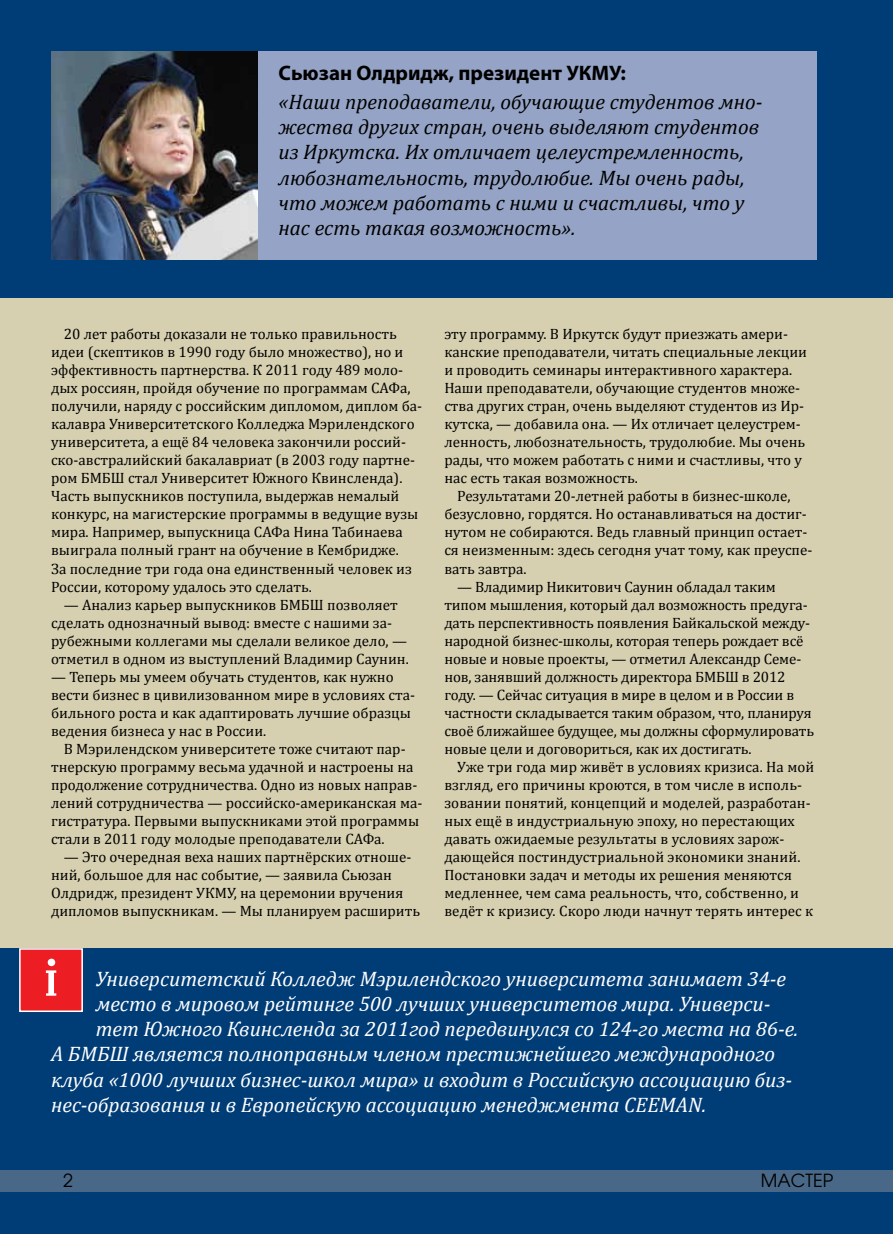
<style>
.page{position:relative;width:893px;height:1234px;background:#fff}
.page>*{position:absolute;margin:0;border:0;box-sizing:border-box;transform-origin:0 0}
.t1{font:54px "Bruskovaya";color:#fff}
.t2{font:italic 21px "Cambria";color:#fff}
.t3{font:italic 21px/25.2px "Cambria";color:#000}
.t4{font:700 21px "Myriad Pro";color:#000}
.t5{font:18px "Avant Garde";color:#000}
.t6{font:15px/18px "Cambria";color:#000}
</style>
<div class="page">
<div style="left:0;top:0;width:893px;height:1233px;background:#d6d0b0"></div>
<div style="left:0;top:0;width:893px;height:298px;background:#003d77"></div>
<div style="left:51px;top:51px;width:765px;height:208px;background:#95a4c6"></div>
<div style="left:0;top:947px;width:893px;height:286px;background:#003d77"></div>
<div style="left:20px;top:948px;width:62px;height:63px;background:#ed1d24"></div>
<div style="left:19px;top:947px;width:64px;height:64px;border:2px solid #fff"></div>
<img style="left:51px;top:51px;width:206px;height:208px">
<div style="left:0;top:1169px;width:893px;height:22px;background:#496887"></div>
<h2 class="t4" style="left:279px;top:59px;width:349px">Сьюзан Олдридж, президент УКМУ:</h2>
<p class="t3" style="left:279px;top:88px;width:486px">«Наши преподаватели, обучающие студентов мно&shy;жества других стран, очень выделяют студентов из Иркутска. Их отличает целеустремленность, любознательность, трудолюбие. Мы очень рады, что можем работать с ними и счастливы, что у нас есть такая возможность».</p>
<p class="t6" style="left:51px;top:325px;width:373px;text-indent:13px">20 лет работы доказали не только правильность идеи (скептиков в 1990 году было множество), но и эффективность партнерства. К 2011 году 489 моло&shy;дых россиян, пройдя обучение по программам САФа, получили, наряду с российским дипломом, диплом ба&shy;калавра Университетского Колледжа Мэрилендского университета, а ещё 84 человека закончили россий&shy;ско-австралийский бакалавриат (в 2003 году партне&shy;ром БМБШ стал Университет Южного Квинсленда).<br>Часть выпускников поступила, выдержав немалый конкурс, на магистерские программы в ведущие вузы мира. Например, выпускница САФа Нина Табинаева выиграла полный грант на обучение в Кембридже.<br>За последние три года она единственный человек из России, которому удалось это сделать.</p>
<p class="t6" style="left:51px;top:595px;width:359px;text-indent:13px">— Анализ карьер выпускников БМБШ позволяет сделать однозначный вывод: вместе с нашими за&shy;рубежными коллегами мы сделали великое дело, — отметил в одном из выступлений Владимир Саунин.</p>
<p class="t6" style="left:51px;top:667px;width:366px">— Теперь мы умеем обучать студентов, как нужно вести бизнес в цивилизованном мире в условиях ста&shy;бильного роста и как адаптировать лучшие образцы ведения бизнеса у нас в России.</p>
<p class="t6" style="left:51px;top:739px;width:373px;text-indent:13px">В Мэрилендском университете тоже считают пар&shy;тнерскую программу весьма удачной и настроены на продолжение сотрудничества. Одно из новых направ&shy;лений сотрудничества — российско-американская ма&shy;гистратура. Первыми выпускниками этой программы стали в 2011 году молодые преподаватели САФа.</p>
<p class="t6" style="left:51px;top:847px;width:371px;text-indent:13px">— Это очередная веха наших партнёрских отноше&shy;ний, большое для нас событие, — заявила Сьюзан Олдридж, президент УКМУ, на церемонии вручения дипломов выпускникам. — Мы планируем расширить</p>
<p class="t6" style="left:444px;top:325px;width:364px">эту программу. В Иркутск будут приезжать амери&shy;канские преподаватели, читать специальные лекции и проводить семинары интерактивного характера.<br>Наши преподаватели, обучающие студентов множе&shy;ства других стран, очень выделяют студентов из Ир&shy;кутска, — добавила она. — Их отличает целеустрем&shy;ленность, любознательность, трудолюбие. Мы очень рады, что можем работать с ними и счастливы, что у нас есть такая возможность.</p>
<p class="t6" style="left:444px;top:487px;width:370px;text-indent:13px">Результатами 20-летней работы в бизнес-школе, безусловно, гордятся. Но останавливаться на достиг&shy;нутом не собираются. Ведь главный принцип остает&shy;ся неизменным: здесь сегодня учат тому, как преуспе&shy;вать завтра.</p>
<p class="t6" style="left:444px;top:577px;width:371px;text-indent:13px">— Владимир Никитович Саунин обладал таким типом мышления, который дал возможность предуга&shy;дать перспективность появления Байкальской между&shy;народной бизнес-школы, которая теперь рождает всё новые и новые проекты, — отметил Александр Семе&shy;нов, занявший должность директора БМБШ в 2012 году. — Сейчас ситуация в мире в целом и в России в частности складывается таким образом, что, планируя своё ближайшее будущее, мы должны сформулировать новые цели и договориться, как их достигать.</p>
<p class="t6" style="left:444px;top:757px;width:372px;text-indent:13px">Уже три года мир живёт в условиях кризиса. На мой взгляд, его причины кроются, в том числе в исполь&shy;зовании понятий, концепций и моделей, разработан&shy;ных ещё в индустриальную эпоху, но перестающих давать ожидаемые результаты в условиях зарож&shy;дающейся постиндустриальной экономики знаний.<br>Постановки задач и методы их решения меняются медленнее, чем сама реальность, что, собственно, и ведёт к кризису. Скоро люди начнут терять интерес к</p>
<h1 class="t1" style="left:44px;top:948px;width:15px">i</h1>
<h2 class="t2" style="left:96px;top:963px;width:692px">Университетский Колледж Мэрилендского университета занимает 34-е</h2>
<h2 class="t2" style="left:96px;top:988px;width:676px">место в мировом рейтинге 500 лучших университетов мира. Универси-</h2>
<h2 class="t2" style="left:96px;top:1013px;width:704px">тет Южного Квинсленда за 2011год передвинулся со 124-го места на 86-е.</h2>
<h2 class="t2" style="left:51px;top:1039px;width:725px">А БМБШ является полноправным членом престижнейшего международного</h2>
<h2 class="t2" style="left:51px;top:1064px;width:743px">клуба «1000 лучших бизнес-школ мира» и входит в Российскую ассоциацию биз-</h2>
<h2 class="t2" style="left:51px;top:1089px;width:657px">нес-образования и в Европейскую ассоциацию менеджмента CEEMAN.</h2>
<p class="t5" style="left:63px;top:1169px;width:11px">2</p>
<p class="t5" style="left:761px;top:1169px;width:63px">Mастер</p>
</div>
